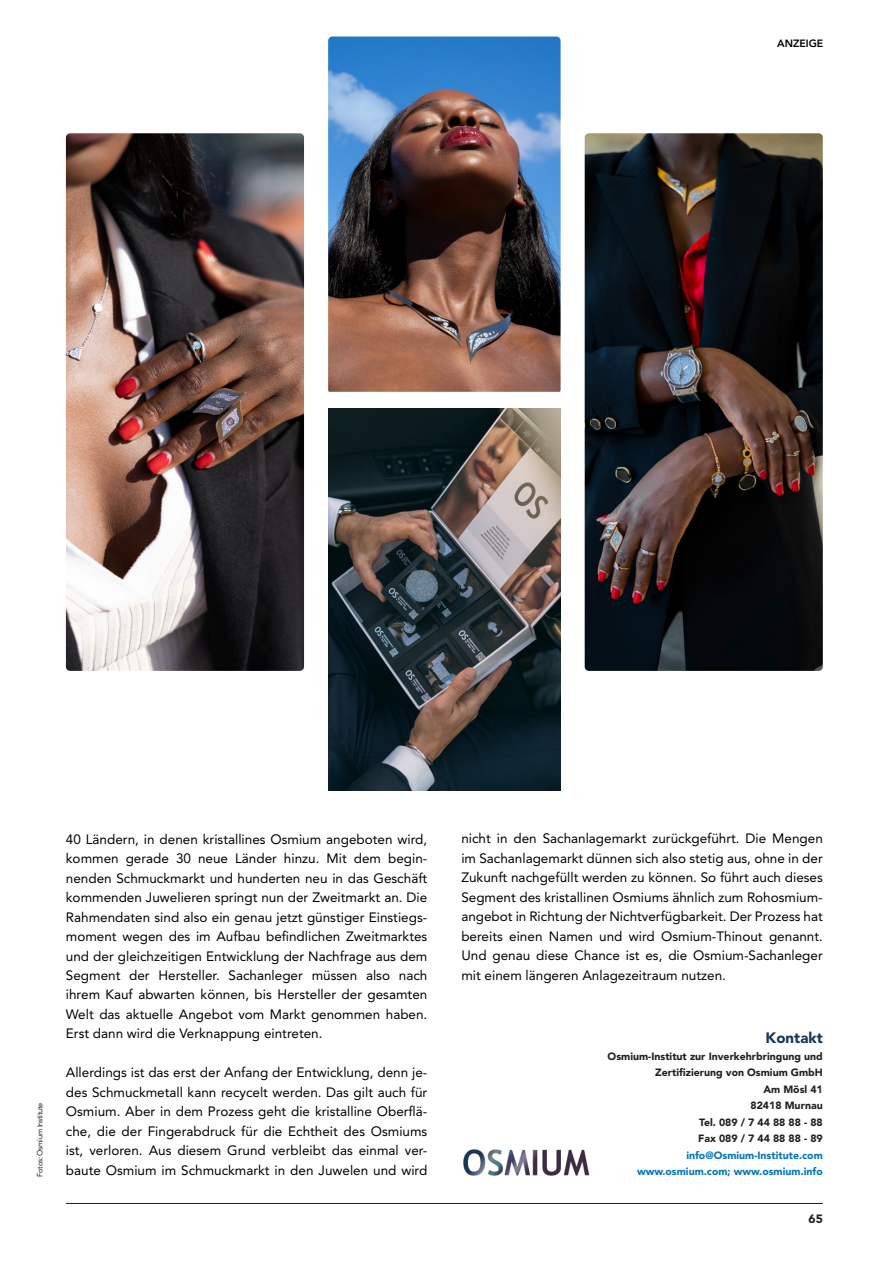
<style>
.page{position:relative;width:893px;height:1263px;background:#fff}
.page>*{position:absolute;margin:0;border:0;box-sizing:border-box;transform-origin:0 0}
.t1{font:900 15px "Avenir LT Std";color:#183754}
.t2{font:13.5px/19.5px "Avenir LT Std";color:#000001;text-align:justify}
.t3{font:900 12px "Avenir LT Std";color:#231f20}
.t4{font:900 10.5px/16.5px "Avenir LT Std";color:#231f20;text-align:right}
.t5{font:900 10.5px/16.5px "Avenir LT Std";color:#0775ba;text-align:right}
.t6{font:800 10.5px "Avenir LT Std";color:#000001}
.t7{font:7.5px "Avenir LT Std";letter-spacing:-.04em;color:#231f20}
</style>
<div class="page">
<img style="left:585px;top:133px;width:238px;height:538px">
<hr style="left:66px;top:1203px;width:757px;height:1px;background:#231f20">
<img style="left:463px;top:1149px;width:127px;height:26px">
<img style="left:328px;top:37px;width:233px;height:355px">
<img style="left:66px;top:133px;width:238px;height:538px">
<img style="left:328px;top:408px;width:233px;height:382px">
<p class="t6" style="left:777px;top:37px;width:48px">ANZEIGE</p>
<p class="t7" style="left:36px;top:1177px;width:76px;rotate:-90deg">Fotos: Osmium Institute</p>
<p class="t2" style="left:66px;top:829px;width:363px">40 Ländern, in denen kristallines Osmium angeboten wird, kommen gerade 30 neue Länder hinzu. Mit dem begin&shy;nenden Schmuckmarkt und hunderten neu in das Geschäft kommenden Juwelieren springt nun der Zweitmarkt an. Die Rahmendaten sind also ein genau jetzt günstiger Einstiegs&shy;moment wegen des im Aufbau befindlichen Zweitmarktes und der gleichzeitigen Entwicklung der Nachfrage aus dem Segment der Hersteller. Sachanleger müssen also nach ihrem Kauf abwarten können, bis Hersteller der gesamten Welt das aktuelle Angebot vom Markt genommen haben.<br>Erst dann wird die Verknappung eintreten.</p>
<p class="t2" style="left:66px;top:1063px;width:363px">Allerdings ist das erst der Anfang der Entwicklung, denn je&shy;des Schmuckmetall kann recycelt werden. Das gilt auch für Osmium. Aber in dem Prozess geht die kristalline Oberflä&shy;che, die der Fingerabdruck für die Echtheit des Osmiums ist, verloren. Aus diesem Grund verbleibt das einmal ver&shy;baute Osmium im Schmuckmarkt in den Juwelen und wird</p>
<p class="t2" style="left:461px;top:829px;width:363px">nicht in den Sachanlagemarkt zurückgeführt. Die Mengen im Sachanlagemarkt dünnen sich also stetig aus, ohne in der Zukunft nachgefüllt werden zu können. So führt auch dieses Segment des kristallinen Osmiums ähnlich zum Rohosmium&shy;angebot in Richtung der Nichtverfügbarkeit. Der Prozess hat bereits einen Namen und wird Osmium-Thinout genannt.<br>Und genau diese Chance ist es, die Osmium-Sachanleger mit einem längeren Anlagezeitraum nutzen.</p>
<p class="t1" style="left:766px;top:1029px;width:59px">Kontakt</p>
<p class="t4" style="left:608px;top:1048px;width:217px">Osmium-Institut zur Inverkehrbringung und<br>Zertifizierung von Osmium GmbH<br>Am Mösl 41<br>82418 Murnau<br>Tel. 089 / 7 44 88 88 - 88<br>Fax 089 / 7 44 88 88 - 89</p>
<p class="t5" style="left:637px;top:1147px;width:187px">info@Osmium-Institute.com www.osmium.com; www.osmium.info</p>
<p class="t3" style="left:809px;top:1212px;width:16px">65</p>
</div>
